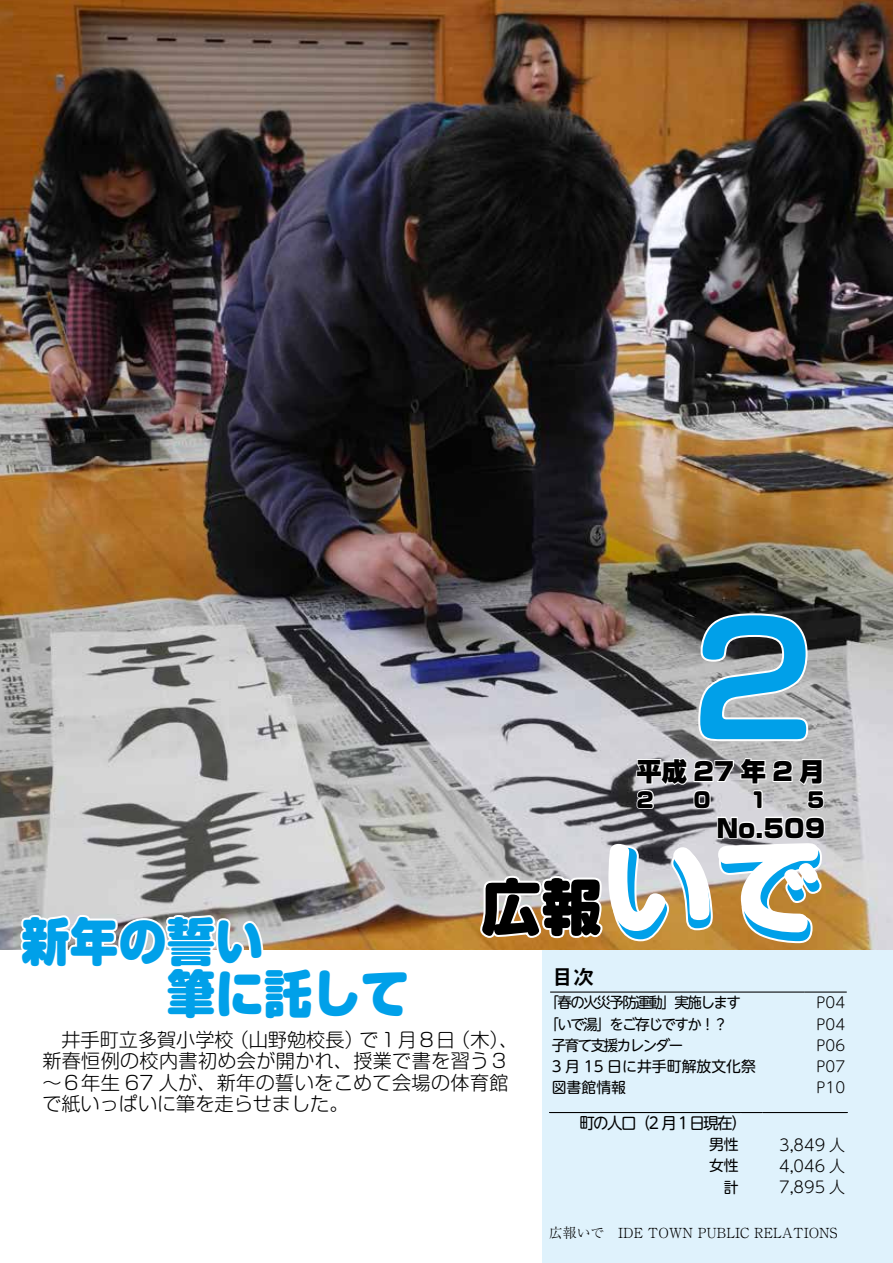
<style>
.page{position:relative;width:893px;height:1263px;background:#fff}
.page>*{position:absolute;margin:0;border:0;box-sizing:border-box;transform-origin:0 0}
.t1{font:700 155.55px "Soft Go Std De";color:#00a0e9}
.t2{font:900 60.6px "Soft Go Std";color:#000}
.t3{font:900 51px "Soft Go Std";color:#00a0e9;scale:.95 1}
.t4{font:900 25.2px "Shin Go Pro";letter-spacing:.25em;color:#000}
.t5{font:900 25.2px "Shin Go Pro";color:#000}
.t6{font:21.3px "Midashi Go Pro MB31";color:#000}
.t7{font:900 21.15px "Soft Go Std";color:#000}
.t8{font:300 19.2px/21.3px "Soft Go Std";letter-spacing:.015em;color:#000}
.t9{font:300 15.9px "UD Shin M Go Pro";color:#000}
.t10{font:15.9px "UD Shin M Go Pro";letter-spacing:-.1em;color:#000}
.t11{font:14.85px "UD Shin M Go Pro";letter-spacing:-.1em;color:#000}
.t12{font:300 14.85px "UD Shin M Go Pro";color:#000}
.t13{font:14.85px "UD Shin M Go Pro";color:#000}
.t14{font:300 13.8px "Ryumin Pro";color:#000}
.s1{font-size:109.05px;color:#00a0e9}
</style>
<div class="page">
<div style="left:543px;top:940px;width:350px;height:323px;background:#dff2fc"></div>
<img style="left:0;top:0;width:893px;height:950px">
<svg style="left:17px;top:833px;width:394px;height:117px;background:#b6b2ac"></svg>
<hr style="left:550px;top:991px;width:255px;height:1px;background:#000">
<hr style="left:805px;top:991px;width:42px;height:1px;background:#000">
<hr style="left:549px;top:1112px;width:192px;height:1px;background:#000">
<hr style="left:762px;top:1112px;width:86px;height:1px;background:#000">
<svg style="left:741px;top:1112px;width:22px;height:2px"></svg>
<svg style="left:478px;top:611px;width:348px;height:335px;background:#aba49e"></svg>
<h1 class="t1" style="left:691px;top:569px;width:125px">2</h1>
<h3 class="t4" style="left:637px;top:751px;width:189px">平成27年2月</h3>
<p class="t7" style="left:637px;top:785px;width:19px">2</p>
<p class="t7" style="left:693px;top:785px;width:19px">0</p>
<p class="t7" style="left:750px;top:785px;width:19px">1</p>
<p class="t7" style="left:807px;top:785px;width:19px">5</p>
<h3 class="t5" style="left:716px;top:808px;width:110px">No.509</h3>
<h2 class="t2" style="left:481px;top:864px;width:346px">広報<span class="s1">いで</span></h2>
<h3 class="t3" style="left:21px;top:905px;width:257px">新年の誓い</h3>
<p class="t6" style="left:552px;top:960px;width:44px">目次</p>
<h3 class="t3" style="left:21px;top:957px;width:410px">　　　筆に託して</h3>
<p class="t11" style="left:544px;top:991px;width:198px">「春の火災予防運動」実施します</p>
<p class="t12" style="left:817px;top:991px;width:30px">P04</p>
<p class="t11" style="left:544px;top:1012px;width:185px">「いで湯」をご存じですか！？</p>
<p class="t12" style="left:817px;top:1012px;width:30px">P04</p>
<p class="t8" style="left:230px;top:1027px;width:135px">（山野勉校長）</p>
<p class="t8" style="left:451px;top:1027px;width:68px">（木、(</p>
<p class="t8" style="left:42px;top:1027px;width:468px">　井手町立多賀小学校<br>新春恒例の校内書初め会が開かれ、授業で書を習う３～６年生 67 人が、新年の誓いをこめて会場の体育館で紙いっぱいに筆を走らせました。</p>
<p class="t8" style="left:360px;top:1027px;width:97px">で１月８日</p>
<p class="t11" style="left:552px;top:1033px;width:133px">子育て支援カレンダー</p>
<p class="t12" style="left:817px;top:1033px;width:30px">P06</p>
<p class="t13" style="left:552px;top:1054px;width:206px">3 月 15 日に井手町解放文化祭</p>
<p class="t12" style="left:817px;top:1054px;width:30px">P07</p>
<p class="t11" style="left:552px;top:1076px;width:76px">図書館情報</p>
<p class="t10" style="left:579px;top:1110px;width:169px">町の人口（2 月１日現在(</p>
<p class="t12" style="left:817px;top:1076px;width:30px">P10</p>
<p class="t11" style="left:709px;top:1132px;width:31px">男性</p>
<p class="t11" style="left:709px;top:1154px;width:31px">女性</p>
<p class="t9" style="left:779px;top:1131px;width:68px">3,849 人</p>
<p class="t9" style="left:779px;top:1153px;width:68px">4,046 人</p>
<p class="t9" style="left:779px;top:1174px;width:68px">7,895 人</p>
<p class="t11" style="left:724px;top:1175px;width:16px">計</p>
<p class="t14" style="left:549px;top:1221px;width:290px">広報いで　IDE TOWN PUBLIC RELATIONS</p>
</div>
